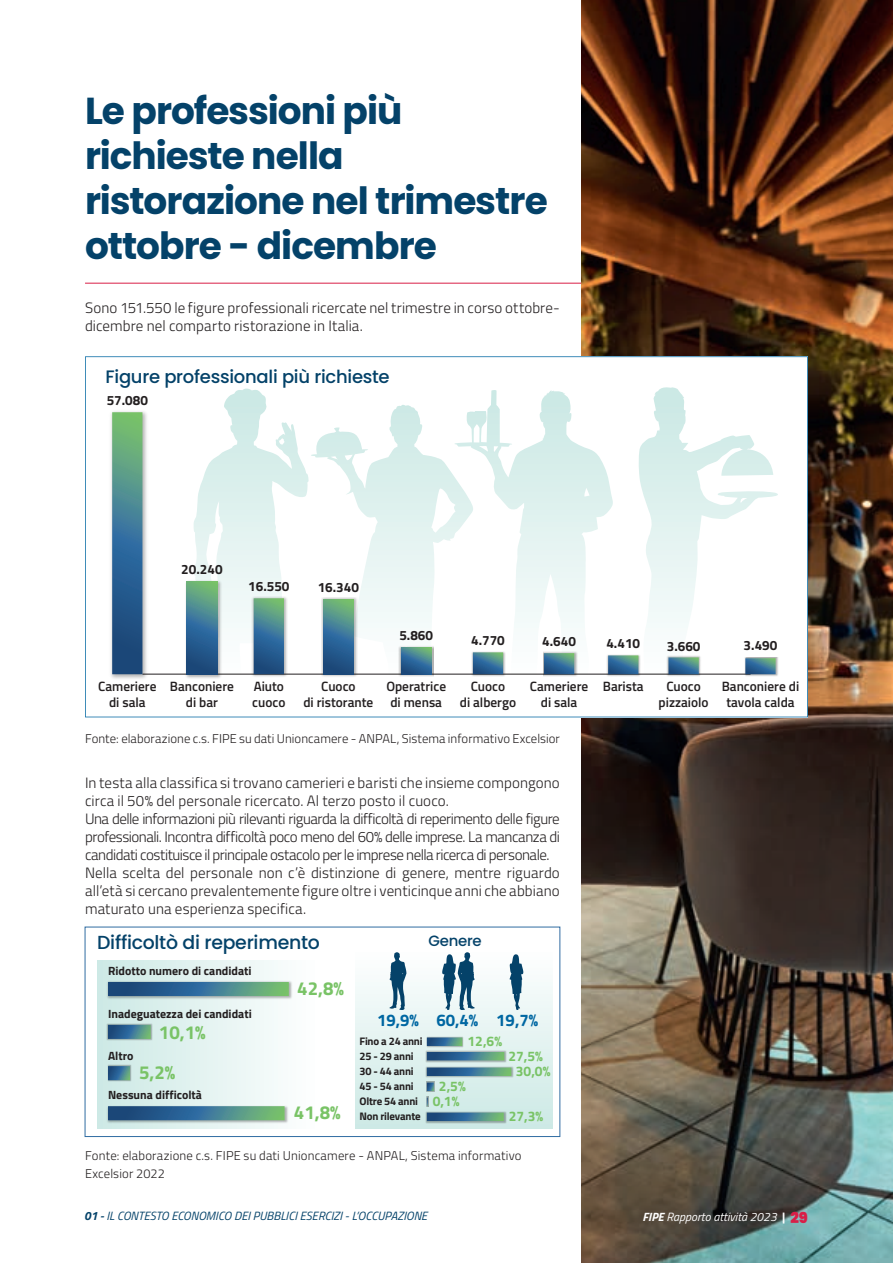
<style>
.page{position:relative;width:893px;height:1263px;background:#fff}
.page>*{position:absolute;margin:0;border:0;box-sizing:border-box;transform-origin:0 0}
.t1{font:700 37.5px/45px "Poppins";letter-spacing:-.025em;color:#044269}
.t2{font:500 18.9px "Poppins";letter-spacing:-.015em;color:#044269}
.t3{font:700 18.9px "Titillium Web";color:#79c366}
.t4{font:500 18px "Poppins";letter-spacing:-.015em;color:#044269}
.t5{font:700 16.95px "Titillium Web";color:#0067a2}
.t6{font:300 15px/18px "Titillium Web";letter-spacing:.005em;color:#231f20}
.t7{font:500 14.85px "Poppins";letter-spacing:-.015em;color:#044269}
.t8{font:700 13.95px "Titillium Web";color:#79c366}
.t9{font:600 13.5px/16.2px "Titillium Web";color:#231f20;text-align:center}
.t10{font:700 13.5px "Titillium Web";color:#231f20}
.t11{font:300 12.75px/18px "Titillium Web";letter-spacing:.01em;color:#231f20}
.t12{font:italic 12px "Titillium Web";color:#044269}
.t13{font:italic 12px "Titillium Web";color:#fff}
.t14{font:700 11.85px "Titillium Web";color:#231f20}
.t15{font:700 10.95px "Titillium Web";letter-spacing:-.02em;color:#231f20}
.s1{font-size:13.95px;color:#79c366}
.s2{font-weight:700}
.s3{font-weight:600}
.s4{font-weight:700;font-style:normal}
.s5{font-family:"Poppins";font-weight:900;font-style:normal;font-size:15px;color:#d91e47}
</style>
<div class="page">
<img style="left:581px;top:0;width:312px;height:1263px">
<svg style="left:85px;top:356px;width:723px;height:361px"></svg>
<hr style="left:142px;top:674px;width:608px;height:1px;background:#231f20">
<img style="left:108px;top:407px;width:42px;height:275px">
<svg style="left:112px;top:412px;width:30px;height:262px;background:#3e7888"></svg>
<img style="left:184px;top:579px;width:38px;height:100px">
<svg style="left:187px;top:581px;width:30px;height:93px;background:#3d778a"></svg>
<img style="left:251px;top:596px;width:37px;height:84px">
<svg style="left:254px;top:598px;width:30px;height:76px;background:#3d778b"></svg>
<img style="left:321px;top:597px;width:38px;height:83px">
<svg style="left:323px;top:599px;width:30px;height:75px;background:#3c768b"></svg>
<img style="left:399px;top:645px;width:34px;height:31px">
<svg style="left:401px;top:647px;width:30px;height:27px"></svg>
<img style="left:471px;top:651px;width:34px;height:25px">
<svg style="left:473px;top:652px;width:30px;height:22px"></svg>
<img style="left:543px;top:651px;width:35px;height:25px">
<svg style="left:544px;top:653px;width:30px;height:21px"></svg>
<img style="left:606px;top:654px;width:35px;height:23px">
<svg style="left:608px;top:655px;width:30px;height:19px"></svg>
<img style="left:666px;top:656px;width:36px;height:21px">
<svg style="left:668px;top:657px;width:31px;height:17px"></svg>
<img style="left:744px;top:657px;width:35px;height:20px">
<svg style="left:745px;top:658px;width:31px;height:16px"></svg>
<div style="left:97px;top:960px;width:220px;height:168px;background:linear-gradient(to right,#cce9e5,#fdfefe)"></div>
<div style="left:355px;top:951px;width:198px;height:178px;background:linear-gradient(to bottom,#feffff,#cce8e4)"></div>
<img style="left:105px;top:980px;width:188px;height:20px">
<svg style="left:108px;top:982px;width:181px;height:14px;background:#3d7788"></svg>
<img style="left:107px;top:1024px;width:46px;height:18px">
<svg style="left:108px;top:1025px;width:43px;height:14px"></svg>
<img style="left:107px;top:1065px;width:25px;height:17px">
<svg style="left:108px;top:1066px;width:22px;height:14px"></svg>
<img style="left:105px;top:1104px;width:184px;height:21px">
<svg style="left:108px;top:1106px;width:177px;height:14px;background:#3f7889"></svg>
<img style="left:426px;top:1036px;width:38px;height:11px">
<svg style="left:427px;top:1037px;width:35px;height:9px"></svg>
<img style="left:426px;top:1051px;width:81px;height:12px">
<svg style="left:427px;top:1052px;width:77px;height:8px"></svg>
<img style="left:426px;top:1111px;width:80px;height:12px">
<img style="left:426px;top:1066px;width:88px;height:13px">
<svg style="left:427px;top:1067px;width:84px;height:9px"></svg>
<svg style="left:426px;top:1082px;width:78px;height:39px;background:#aeced0"></svg>
<svg style="left:389px;top:952px;width:18px;height:58px"></svg>
<svg style="left:442px;top:952px;width:33px;height:58px"></svg>
<svg style="left:509px;top:954px;width:14px;height:56px"></svg>
<div style="left:85px;top:927px;width:475px;height:210px;border:1px solid #306ca2"></div>
<hr style="left:85px;top:283px;width:496px;height:1px;background:#d91e47">
<h1 class="t1" style="left:85px;top:89px;width:464px">Le professioni più richieste nella ristorazione nel trimestre ottobre - dicembre</h1>
<p class="t6" style="left:85px;top:298px;width:476px">Sono 151.550 le figure professionali ricercate nel trimestre in corso ottobre&shy;dicembre nel comparto ristorazione in Italia.</p>
<p class="t4" style="left:105px;top:366px;width:286px">Figure professionali più richieste</p>
<p class="t10" style="left:107px;top:390px;width:43px">57.080</p>
<p class="t10" style="left:181px;top:559px;width:43px">20.240</p>
<p class="t9" style="left:98px;top:677px;width:60px">Cameriere di sala</p>
<p class="t9" style="left:170px;top:677px;width:66px">Banconiere di bar</p>
<p class="t10" style="left:248px;top:576px;width:43px">16.550</p>
<p class="t10" style="left:318px;top:577px;width:43px">16.340</p>
<p class="t9" style="left:252px;top:677px;width:35px;text-align:left">Aiuto cuoco</p>
<p class="t10" style="left:399px;top:625px;width:35px">5.860</p>
<p class="t9" style="left:303px;top:677px;width:71px">Cuoco<br>di ristorante</p>
<p class="t9" style="left:386px;top:677px;width:61px">Operatrice di mensa</p>
<p class="t10" style="left:471px;top:630px;width:35px">4.770</p>
<p class="t9" style="left:460px;top:677px;width:58px">Cuoco<br>di albergo</p>
<p class="t10" style="left:542px;top:631px;width:35px">4.640</p>
<p class="t9" style="left:530px;top:677px;width:60px">Cameriere di sala</p>
<p class="t11" style="left:85px;top:728px;width:476px">Fonte: elaborazione c.s. FIPE su dati Unioncamere - ANPAL, Sistema informativo Excelsior</p>
<p class="t6" style="left:85px;top:772px;width:476px">In testa alla classifica si trovano camerieri e baristi che insieme compongono circa il 50% del personale ricercato. Al terzo posto il cuoco.<br>Una delle informazioni più rilevanti riguarda la difficoltà di reperimento delle figure professionali. Incontra difficoltà poco meno del 60% delle imprese. La mancanza di candidati costituisce il principale ostacolo per le imprese nella ricerca di personale.<br>Nella scelta del personale non c’è distinzione di genere, mentre riguardo all’età si cercano prevalentemente figure oltre i venticinque anni che abbiano maturato una esperienza specifica.</p>
<p class="t2" style="left:97px;top:931px;width:224px">Difficoltò di reperimento</p>
<p class="t7" style="left:428px;top:932px;width:55px">Genere</p>
<p class="t14" style="left:108px;top:962px;width:145px">Ridotto numero di candidati</p>
<p class="t14" style="left:108px;top:1005px;width:145px">Inadeguatezza dei candidati</p>
<p class="t14" style="left:108px;top:1046px;width:27px">Altro</p>
<p class="t3" style="left:159px;top:1018px;width:48px">10,1%</p>
<p class="t3" style="left:139px;top:1058px;width:38px">5,2%</p>
<p class="t14" style="left:108px;top:1086px;width:96px">Nessuna difficoltà</p>
<p class="t3" style="left:297px;top:974px;width:48px">42,8%</p>
<p class="t3" style="left:294px;top:1098px;width:48px">41,8%</p>
<p class="t5" style="left:377px;top:1007px;width:163px">19,9% 60,4% 19,7%</p>
<p class="t15" style="left:359px;top:1033px;width:65px">Fino a 24 anni</p>
<p class="t8" style="left:468px;top:1030px;width:36px">12,6%</p>
<p class="t15" style="left:359px;top:1048px;width:56px">25 - 29 anni</p>
<p class="t8" style="left:508px;top:1045px;width:36px">27,5%</p>
<p class="t15" style="left:359px;top:1063px;width:56px">30 - 44 anni</p>
<p class="t8" style="left:516px;top:1060px;width:36px">30,0%</p>
<p class="t15" style="left:359px;top:1078px;width:56px">45 - 54 anni</p>
<p class="t8" style="left:439px;top:1075px;width:28px">2,5%</p>
<p class="t15" style="left:359px;top:1093px;width:101px">Oltre 54 anni <span class="s1">0,1%</span></p>
<p class="t15" style="left:359px;top:1108px;width:63px">Non rilevante</p>
<p class="t8" style="left:509px;top:1105px;width:36px">27,3%</p>
<p class="t11" style="left:85px;top:1145px;width:438px">Fonte: elaborazione c.s. FIPE su dati Unioncamere - ANPAL, Sistema informativo<br>Excelsior 2022</p>
<p class="t10" style="left:606px;top:633px;width:35px">4.410</p>
<p class="t9" style="left:603px;top:677px;width:42px">Barista</p>
<p class="t10" style="left:667px;top:636px;width:35px">3.660</p>
<p class="t9" style="left:659px;top:677px;width:52px">Cuoco pizzaiolo</p>
<p class="t10" style="left:744px;top:635px;width:35px">3.490</p>
<p class="t9" style="left:722px;top:677px;width:79px">Banconiere di tavola calda</p>
<p class="t12" style="left:84px;top:1207px;width:345px"><span class="s2">01</span> <span class="s3">-</span> IL CONTESTO ECONOMICO DEI PUBBLICI ESERCIZI - L’OCCUPAZIONE</p>
<p class="t13" style="left:642px;top:1208px;width:167px"><span class="s2">FIPE</span> Rapporto attività 2023 <span class="s4">|</span> <span class="s5">29</span></p>
</div>
